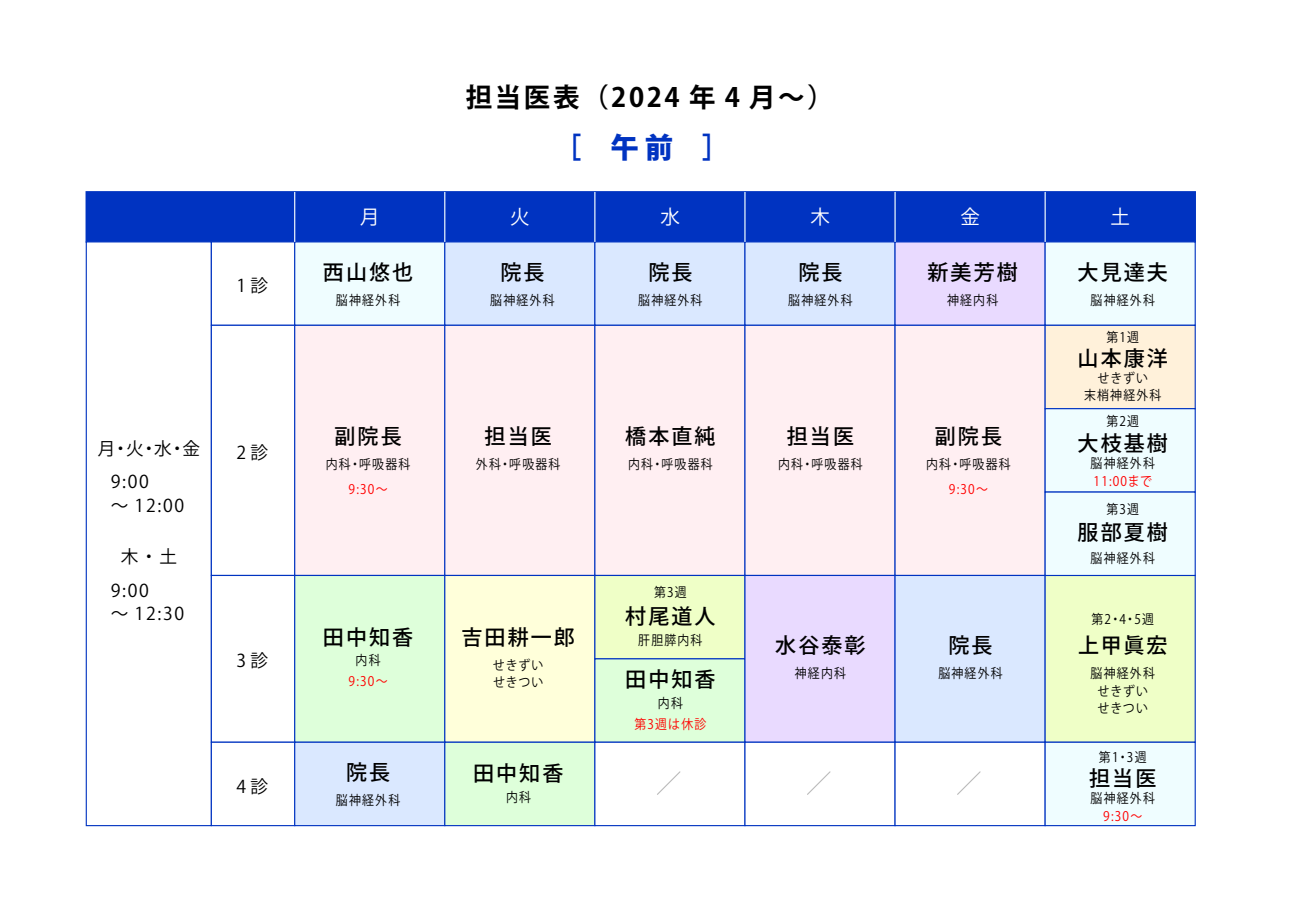
<style>
.page{position:relative;width:1289px;height:919px;background:#fff}
.page>*{position:absolute;margin:0;border:0;box-sizing:border-box;transform-origin:0 0}
.t1{font:800 28.5px "Koz Go Pr 6 N";color:#0033c1}
.t2{font:700 26.4px "Koz Go Pr 6 N";letter-spacing:.1em;color:#000}
.t3{font:500 21px "Koz Go Pr 6 N";letter-spacing:.1em;color:#000}
.t4{font:19.5px "Koz Go Pr 6 N";color:#fff}
.t5{font:17.7px/33.3px "Koz Go Pr 6 N";letter-spacing:.1em;color:#000}
.t6{font:13.2px/17.7px "Koz Go Pr 6 N";letter-spacing:.1em;color:#000;text-align:center;scale:.9 1}
.t7{font:13.2px "Koz Go Pr 6 N";letter-spacing:.1em;color:#f00;scale:.9 1}
.t8{font:13.2px/17.7px "Koz Go Pr 6 N";letter-spacing:.08em;color:#000;scale:.9 1}
</style>
<div class="page">
<div style="left:85px;top:191px;width:210px;height:52px;background:#0033c1;border:2px solid #0033c1"></div>
<div style="left:294px;top:191px;width:151px;height:52px;background:#0033c1;border:2px solid #0033c1"></div>
<div style="left:444px;top:191px;width:151px;height:52px;background:#0033c1;border:2px solid #0033c1"></div>
<div style="left:594px;top:191px;width:151px;height:52px;background:#0033c1;border:2px solid #0033c1"></div>
<div style="left:744px;top:191px;width:151px;height:52px;background:#0033c1;border:2px solid #0033c1"></div>
<div style="left:894px;top:191px;width:151px;height:52px;background:#0033c1;border:2px solid #0033c1"></div>
<div style="left:1044px;top:191px;width:151px;height:52px;background:#0033c1;border:2px solid #0033c1"></div>
<div style="left:86px;top:241px;width:126px;height:585px;background:#fff;border:1px solid #0033c1"></div>
<div style="left:211px;top:241px;width:84px;height:85px;background:#fff;border:1px solid #0033c1"></div>
<div style="left:294px;top:241px;width:151px;height:85px;background:#effdff;border:1px solid #0033c1"></div>
<div style="left:444px;top:241px;width:151px;height:85px;background:#dae8ff;border:1px solid #0033c1"></div>
<div style="left:594px;top:241px;width:151px;height:85px;background:#dae8ff;border:1px solid #0033c1"></div>
<div style="left:744px;top:241px;width:151px;height:85px;background:#dae8ff;border:1px solid #0033c1"></div>
<div style="left:894px;top:241px;width:151px;height:85px;background:#e9daff;border:1px solid #0033c1"></div>
<div style="left:1044px;top:241px;width:151px;height:85px;background:#effdff;border:1px solid #0033c1"></div>
<div style="left:211px;top:325px;width:84px;height:251px;background:#fff;border:1px solid #0033c1"></div>
<div style="left:294px;top:325px;width:151px;height:251px;background:#ffeff2;border:1px solid #0033c1"></div>
<div style="left:444px;top:325px;width:151px;height:251px;background:#ffeff2;border:1px solid #0033c1"></div>
<div style="left:594px;top:325px;width:151px;height:251px;background:#ffeff2;border:1px solid #0033c1"></div>
<div style="left:744px;top:325px;width:151px;height:251px;background:#ffeff2;border:1px solid #0033c1"></div>
<div style="left:894px;top:325px;width:151px;height:251px;background:#ffeff2"></div>
<div style="left:1044px;top:325px;width:151px;height:84px;background:#fff1da;border:1px solid #0033c1"></div>
<div style="left:211px;top:575px;width:84px;height:167px;background:#fff;border:1px solid #0033c1"></div>
<div style="left:294px;top:575px;width:151px;height:167px;background:#deffda;border:1px solid #0033c1"></div>
<div style="left:444px;top:575px;width:151px;height:167px;background:#ffffda;border:1px solid #0033c1"></div>
<div style="left:594px;top:575px;width:151px;height:84px;background:#efffc7;border:1px solid #0033c1"></div>
<div style="left:594px;top:658px;width:151px;height:84px;background:#deffda;border:1px solid #0033c1"></div>
<div style="left:744px;top:575px;width:151px;height:167px;background:#e9daff;border:1px solid #0033c1"></div>
<div style="left:894px;top:575px;width:151px;height:167px;background:#dae8ff;border:1px solid #0033c1"></div>
<div style="left:1044px;top:575px;width:151px;height:167px;background:#efffc7"></div>
<div style="left:211px;top:741px;width:84px;height:85px;background:#fff;border:1px solid #0033c1"></div>
<div style="left:294px;top:741px;width:151px;height:85px;background:#dae8ff;border:1px solid #0033c1"></div>
<div style="left:444px;top:741px;width:151px;height:85px;background:#deffda;border:1px solid #0033c1"></div>
<div style="left:594px;top:741px;width:151px;height:85px;background:#fff;border:1px solid #0033c1"></div>
<div style="left:744px;top:741px;width:151px;height:85px;background:#fff;border:1px solid #0033c1"></div>
<div style="left:894px;top:741px;width:151px;height:85px;background:#fff;border:1px solid #0033c1"></div>
<div style="left:1044px;top:741px;width:151px;height:85px;background:#effdff;border:1px solid #0033c1"></div>
<div style="left:1044px;top:408px;width:151px;height:84px;background:#effdff;border:1px solid #0033c1"></div>
<div style="left:1044px;top:491px;width:151px;height:85px;background:#effdff;border:1px solid #0033c1"></div>
<hr style="left:294px;top:192px;width:1px;height:50px;background:#fff">
<hr style="left:444px;top:192px;width:1px;height:50px;background:#fff">
<hr style="left:594px;top:192px;width:1px;height:50px;background:#fff">
<hr style="left:744px;top:192px;width:1px;height:50px;background:#fff">
<hr style="left:894px;top:192px;width:1px;height:50px;background:#fff">
<hr style="left:1044px;top:192px;width:1px;height:50px;background:#fff">
<svg style="left:657px;top:771px;width:24px;height:24px"></svg>
<svg style="left:807px;top:771px;width:24px;height:24px"></svg>
<svg style="left:957px;top:771px;width:24px;height:24px"></svg>
<h3 class="t5" style="left:236px;top:269px;width:33px">1診</h3>
<h3 class="t5" style="left:111px;top:432px;width:91px;text-indent:-13px">月・火・水・金<br>9:00</h3>
<h3 class="t5" style="left:111px;top:489px;width:75px">～ 12:00</h3>
<h3 class="t5" style="left:111px;top:540px;width:68px;text-indent:10px">木・土<br>9:00</h3>
<h3 class="t5" style="left:111px;top:597px;width:75px">～ 12:30</h3>
<h3 class="t5" style="left:236px;top:436px;width:33px">2診</h3>
<h3 class="t5" style="left:236px;top:644px;width:33px">3診</h3>
<h3 class="t5" style="left:236px;top:769px;width:33px">4診</h3>
<h3 class="t4" style="left:360px;top:206px;width:21px">月</h3>
<h3 class="t3" style="left:323px;top:261px;width:92px">西山悠也</h3>
<p class="t6" style="left:336px;top:292px;width:73px">脳神経外科</p>
<h3 class="t3" style="left:334px;top:425px;width:69px">副院長</h3>
<p class="t6" style="left:326px;top:456px;width:95px">内科・呼吸器科</p>
<p class="t7" style="left:348px;top:482px;width:45px">9:30～</p>
<h2 class="t2" style="left:465px;top:82px;width:370px">担当医表（2024 年 4 月～）</h2>
<h1 class="t1" style="left:553px;top:131px;width:179px">［ 午前 ］</h1>
<h3 class="t4" style="left:510px;top:206px;width:21px">火</h3>
<h3 class="t4" style="left:660px;top:206px;width:21px">水</h3>
<h3 class="t4" style="left:810px;top:206px;width:21px">木</h3>
<h3 class="t4" style="left:960px;top:206px;width:21px">金</h3>
<h3 class="t4" style="left:1110px;top:206px;width:21px">土</h3>
<h3 class="t3" style="left:500px;top:261px;width:46px">院長</h3>
<p class="t6" style="left:490px;top:292px;width:73px">脳神経外科</p>
<h3 class="t3" style="left:927px;top:261px;width:92px">新美芳樹</h3>
<p class="t6" style="left:947px;top:292px;width:58px">神経内科</p>
<h3 class="t3" style="left:648px;top:261px;width:46px">院長</h3>
<p class="t6" style="left:638px;top:292px;width:73px">脳神経外科</p>
<h3 class="t3" style="left:798px;top:261px;width:46px">院長</h3>
<p class="t6" style="left:788px;top:292px;width:73px">脳神経外科</p>
<h3 class="t3" style="left:1077px;top:261px;width:92px">大見達夫</h3>
<p class="t6" style="left:1090px;top:292px;width:73px">脳神経外科</p>
<p class="t6" style="left:1106px;top:329px;width:38px">第1週</p>
<h3 class="t3" style="left:484px;top:425px;width:69px">担当医</h3>
<p class="t6" style="left:476px;top:456px;width:95px">外科・呼吸器科</p>
<h3 class="t3" style="left:625px;top:425px;width:92px">橋本直純</h3>
<p class="t6" style="left:628px;top:456px;width:95px">内科・呼吸器科</p>
<p class="t6" style="left:654px;top:584px;width:38px">第3週</p>
<h3 class="t3" style="left:786px;top:425px;width:69px">担当医</h3>
<p class="t6" style="left:778px;top:456px;width:95px">内科・呼吸器科</p>
<h3 class="t3" style="left:934px;top:425px;width:69px">副院長</h3>
<p class="t6" style="left:926px;top:456px;width:95px">内科・呼吸器科</p>
<p class="t7" style="left:948px;top:482px;width:45px">9:30～</p>
<h3 class="t3" style="left:1077px;top:346px;width:92px">山本康洋</h3>
<p class="t6" style="left:1084px;top:370px;width:87px;line-height:16.5px">せきずい<br>末梢神経外科</p>
<p class="t6" style="left:1106px;top:413px;width:38px">第2週</p>
<h3 class="t3" style="left:1077px;top:431px;width:92px">大枝基樹</h3>
<p class="t6" style="left:1090px;top:455px;width:73px">脳神経外科</p>
<p class="t7" style="left:1093px;top:473px;width:66px">11:00まで</p>
<p class="t6" style="left:1106px;top:500px;width:38px">第3週</p>
<h3 class="t3" style="left:1077px;top:520px;width:92px">服部夏樹</h3>
<p class="t6" style="left:1090px;top:549px;width:73px">脳神経外科</p>
<h3 class="t3" style="left:625px;top:604px;width:92px">村尾道人</h3>
<h3 class="t3" style="left:461px;top:625px;width:115px">吉田耕一郎</h3>
<p class="t8" style="left:493px;top:656px;width:58px">せきずいせきつい</p>
<h3 class="t3" style="left:323px;top:625px;width:92px">田中知香</h3>
<p class="t6" style="left:638px;top:632px;width:73px">肝胆膵内科</p>
<p class="t6" style="left:355px;top:652px;width:29px">内科</p>
<p class="t7" style="left:348px;top:674px;width:45px">9:30～</p>
<h3 class="t3" style="left:625px;top:667px;width:92px">田中知香</h3>
<p class="t6" style="left:658px;top:694px;width:29px">内科</p>
<h3 class="t3" style="left:346px;top:760px;width:46px">院長</h3>
<p class="t6" style="left:336px;top:791px;width:73px">脳神経外科</p>
<h3 class="t3" style="left:473px;top:761px;width:92px">田中知香</h3>
<p class="t6" style="left:506px;top:788px;width:29px">内科</p>
<p class="t7" style="left:634px;top:716px;width:82px">第3週は休診</p>
<h3 class="t3" style="left:775px;top:633px;width:92px">水谷泰彰</h3>
<p class="t6" style="left:794px;top:664px;width:58px">神経内科</p>
<h3 class="t3" style="left:948px;top:633px;width:46px">院長</h3>
<p class="t6" style="left:938px;top:664px;width:73px">脳神経外科</p>
<p class="t6" style="left:1091px;top:610px;width:71px">第2・4・5週</p>
<h3 class="t3" style="left:1077px;top:633px;width:91px">上甲眞宏</h3>
<p class="t6" style="left:1090px;top:664px;width:73px">脳神経外科せきずいせきつい</p>
<p class="t6" style="left:1098px;top:748px;width:54px">第1・3週</p>
<h3 class="t3" style="left:1089px;top:766px;width:69px">担当医</h3>
<p class="t6" style="left:1090px;top:789px;width:73px">脳神経外科</p>
<p class="t7" style="left:1103px;top:808px;width:45px">9:30～</p>
</div>
